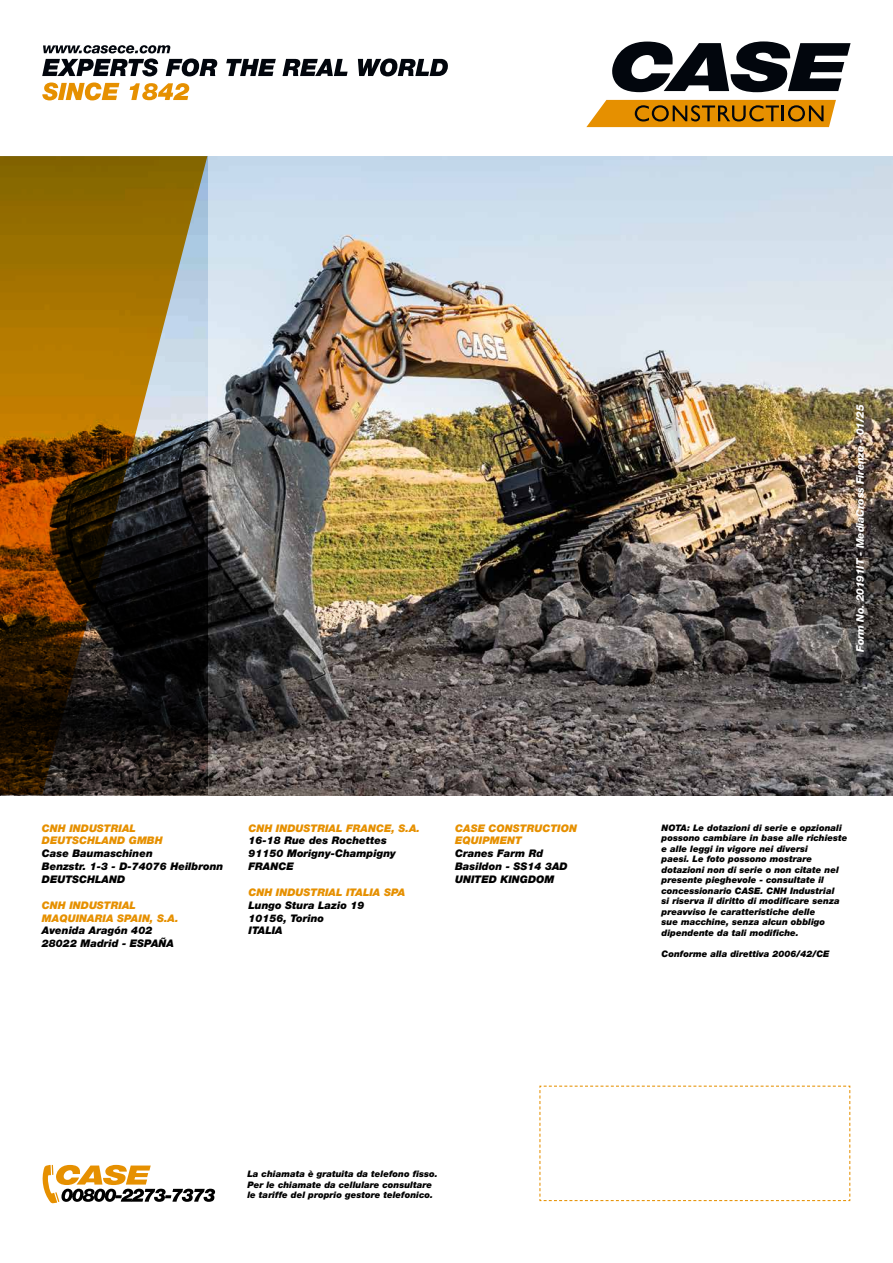
<style>
.page{position:relative;width:893px;height:1263px;background:#fff}
.page>*{position:absolute;margin:0;border:0;box-sizing:border-box;transform-origin:0 0}
.t1{font:italic 900 10.5px/12.9px "Helvetica Neue LT Std";color:#000}
.t2{font:italic 900 10.5px/12.9px "Helvetica Neue LT Std";color:#e69000}
.t3{font:italic 800 10.5px "Helvetica Neue LT Pro";letter-spacing:-.01em;color:#fff}
.t4{font:italic 900 9px/10.5px "Helvetica Neue LT Std";color:#000}
</style>
<div class="page">
<img style="left:0;top:156px;width:893px;height:640px">
<svg style="left:539px;top:1085px;width:312px;height:116px"></svg>
<svg style="left:0;top:156px;width:207px;height:638px;background:#654a18"></svg>
<svg style="left:586px;top:100px;width:250px;height:27px;background:#c7820f"></svg>
<svg style="left:612px;top:41px;width:239px;height:51px"></svg>
<svg style="left:42px;top:82px;width:147px;height:18px"></svg>
<svg style="left:42px;top:45px;width:406px;height:31px"></svg>
<svg style="left:43px;top:1165px;width:172px;height:38px"></svg>
<p class="t2" style="left:42px;top:821px;width:122px">CNH INDUSTRIAL<br>DEUTSCHLAND GMBH</p>
<p class="t1" style="left:42px;top:847px;width:183px">Case Baumaschinen<br>Benzstr. 1-3 - D-74076 Heilbronn<br>DEUTSCHLAND</p>
<p class="t2" style="left:42px;top:898px;width:138px">CNH INDUSTRIAL<br>MAQUINARIA SPAIN, S.A.</p>
<p class="t1" style="left:42px;top:924px;width:134px">Avenida Aragón 402<br>28022 Madrid - ESPAÑA</p>
<p class="t2" style="left:249px;top:821px;width:173px">CNH INDUSTRIAL FRANCE, S.A.</p>
<p class="t1" style="left:249px;top:834px;width:149px">16-18 Rue des Rochettes<br>91150 Morigny-Champigny<br>FRANCE</p>
<p class="t2" style="left:249px;top:885px;width:158px">CNH INDUSTRIAL ITALIA SPA</p>
<p class="t1" style="left:249px;top:898px;width:117px">Lungo Stura Lazio 19<br>10156, Torino<br>ITALIA</p>
<p class="t2" style="left:455px;top:821px;width:123px">CASE CONSTRUCTION<br>EQUIPMENT</p>
<p class="t1" style="left:455px;top:847px;width:114px">Cranes Farm Rd<br>Basildon - SS14 3AD<br>UNITED KINGDOM</p>
<p class="t3" style="left:854px;top:651px;width:248px;rotate:-90deg">Form No. 20191IT - MediaCross Firenze - 01/25</p>
<p class="t4" style="left:662px;top:822px;width:188px">NOTA: Le dotazioni di serie e opzionali possono cambiare in base alle richieste e alle leggi in vigore nei diversi<br>paesi. Le foto possono mostrare dotazioni non di serie o non citate nel presente pieghevole - consultate il concessionario CASE. CNH Industrial<br>si riserva il diritto di modificare senza preavviso le caratteristiche delle<br>sue macchine, senza alcun obbligo dipendente da tali modifiche.</p>
<p class="t4" style="left:662px;top:948px;width:169px">Conforme alla direttiva 2006/42/CE</p>
<p class="t4" style="left:247px;top:1169px;width:192px">La chiamata è gratuita da telefono fisso.<br>Per le chiamate da cellulare consultare le tariffe del proprio gestore telefonico.</p>
</div>
